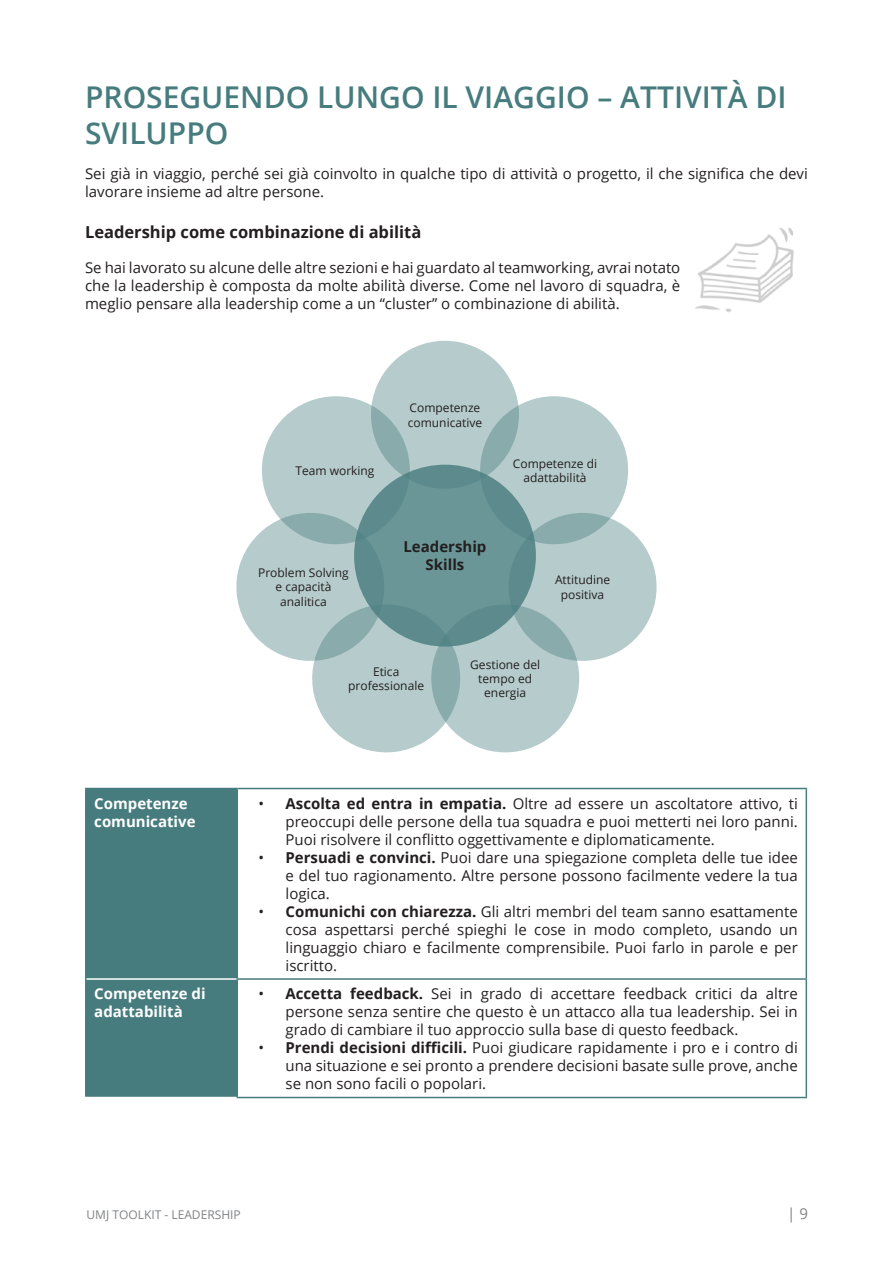
<style>
.page{position:relative;width:893px;height:1263px;background:#fff}
.page>*{position:absolute;margin:0;border:0;box-sizing:border-box;transform-origin:0 0}
.nagowlowek_I{font:600 30px/36px "Open Sans";color:#477c7e}
.naglowek_II{font:700 16.5px "Open Sans";color:#231f20}
.tekst{font:15px/18px "Open Sans";color:#231f20;text-align:justify}
.tekst-2{font:700 15px/18px "Open Sans";color:#fff}
.tekst-3{font:700 15px/18px "Open Sans";color:#231f20;text-align:center}
.t1{font:15px "Open Sans";color:#808285}
.tekst-4{font:12px/14.4px "Open Sans";color:#231f20;text-align:center}
.tekst_bez_odstepow{font:12px/14.4px "Open Sans";color:#231f20}
.t2{font:12px "Open Sans";color:#808285}
.s1{font-weight:700}
</style>
<div class="page">
<div style="left:371px;top:341px;width:148px;height:148px;background:#b6cbcb;border-radius:50%"></div>
<svg style="left:236px;top:386px;width:421px;height:367px"></svg>
<div style="left:354px;top:465px;width:182px;height:181px;background:linear-gradient(to right,#649192,#659192);border-radius:50%"></div>
<div style="left:87px;top:789px;width:150px;height:308px;background:#477c7e"></div>
<hr style="left:85px;top:788px;width:152px;height:1px;background:#477c7e">
<hr style="left:85px;top:789px;width:2px;height:190px;background:#477c7e">
<hr style="left:85px;top:979px;width:2px;height:118px;background:#477c7e">
<hr style="left:237px;top:788px;width:570px;height:1px;background:#477c7e">
<hr style="left:237px;top:789px;width:1px;height:189px;background:#477c7e">
<hr style="left:806px;top:789px;width:1px;height:189px;background:#477c7e">
<hr style="left:237px;top:978px;width:570px;height:2px;background:#477c7e">
<hr style="left:237px;top:980px;width:1px;height:117px;background:#477c7e">
<hr style="left:806px;top:980px;width:1px;height:117px;background:#477c7e">
<hr style="left:237px;top:1097px;width:570px;height:1px;background:#477c7e">
<hr style="left:87px;top:978px;width:150px;height:2px;background:#fff">
<img style="left:695px;top:227px;width:99px;height:85px">
<p class="nagowlowek_I" style="left:85px;top:78px;width:703px">PROSEGUENDO LUNGO IL VIAGGIO – ATTIVITÀ DI<br>SVILUPPO</p>
<p class="tekst" style="left:85px;top:164px;width:724px">Sei già in viaggio, perché sei già coinvolto in qualche tipo di attività o progetto, il che significa che devi lavorare insieme ad altre persone.</p>
<p class="naglowek_II" style="left:85px;top:220px;width:338px">Leadership come combinazione di abilità</p>
<p class="tekst" style="left:85px;top:258px;width:597px">Se hai lavorato su alcune delle altre sezioni e hai guardato al teamworking, avrai notato che la leadership è composta da molte abilità diverse. Come nel lavoro di squadra, è meglio pensare alla leadership come a un “cluster” o combinazione di abilità.</p>
<p class="tekst_bez_odstepow" style="left:295px;top:463px;width:81px">Team working</p>
<p class="tekst-4" style="left:258px;top:565px;width:92px">Problem Solving e capacità analitica</p>
<p class="tekst_bez_odstepow" style="left:408px;top:400px;width:76px">Competenze comunicative</p>
<p class="tekst-3" style="left:403px;top:537px;width:84px">Leadership<br>Skills</p>
<p class="tekst-4" style="left:513px;top:456px;width:86px">Competenze di adattabilità</p>
<p class="tekst-4" style="left:555px;top:572px;width:57px">Attitudine positiva</p>
<p class="tekst-4" style="left:348px;top:664px;width:77px">Etica professionale</p>
<p class="tekst-4" style="left:470px;top:657px;width:72px">Gestione del tempo ed energia</p>
<p class="tekst-2" style="left:94px;top:794px;width:103px">Competenze comunicative</p>
<p class="tekst" style="left:286px;top:794px;width:514px;text-indent:-27px">• <span class="s1">Ascolta ed entra in empatia.</span> Oltre ad essere un ascoltatore attivo, ti preoccupi delle persone della tua squadra e puoi metterti nei loro panni.<br>Puoi risolvere il conflitto oggettivamente e diplomaticamente.</p>
<p class="tekst" style="left:286px;top:848px;width:514px;text-indent:-27px">• <span class="s1">Persuadi e convinci.</span> Puoi dare una spiegazione completa delle tue idee e del tuo ragionamento. Altre persone possono facilmente vedere la tua logica.</p>
<p class="tekst" style="left:286px;top:902px;width:514px;text-indent:-27px">• <span class="s1">Comunichi con chiarezza.</span> Gli altri membri del team sanno esattamente cosa aspettarsi perché spieghi le cose in modo completo, usando un linguaggio chiaro e facilmente comprensibile. Puoi farlo in parole e per iscritto.</p>
<p class="tekst-2" style="left:94px;top:984px;width:113px">Competenze di adattabilità</p>
<p class="tekst" style="left:286px;top:984px;width:514px;text-indent:-27px">• <span class="s1">Accetta feedback.</span> Sei in grado di accettare feedback critici da altre persone senza sentire che questo è un attacco alla tua leadership. Sei in grado di cambiare il tuo approccio sulla base di questo feedback.</p>
<p class="tekst" style="left:286px;top:1038px;width:514px;text-indent:-27px">• <span class="s1">Prendi decisioni difficili.</span> Puoi giudicare rapidamente i pro e i contro di una situazione e sei pronto a prendere decisioni basate sulle prove, anche se non sono facili o popolari.</p>
<p class="t2" style="left:87px;top:1207px;width:156px">UMJ TOOLKIT - LEADERSHIP</p>
<p class="t1" style="left:787px;top:1204px;width:22px">| 9</p>
</div>
